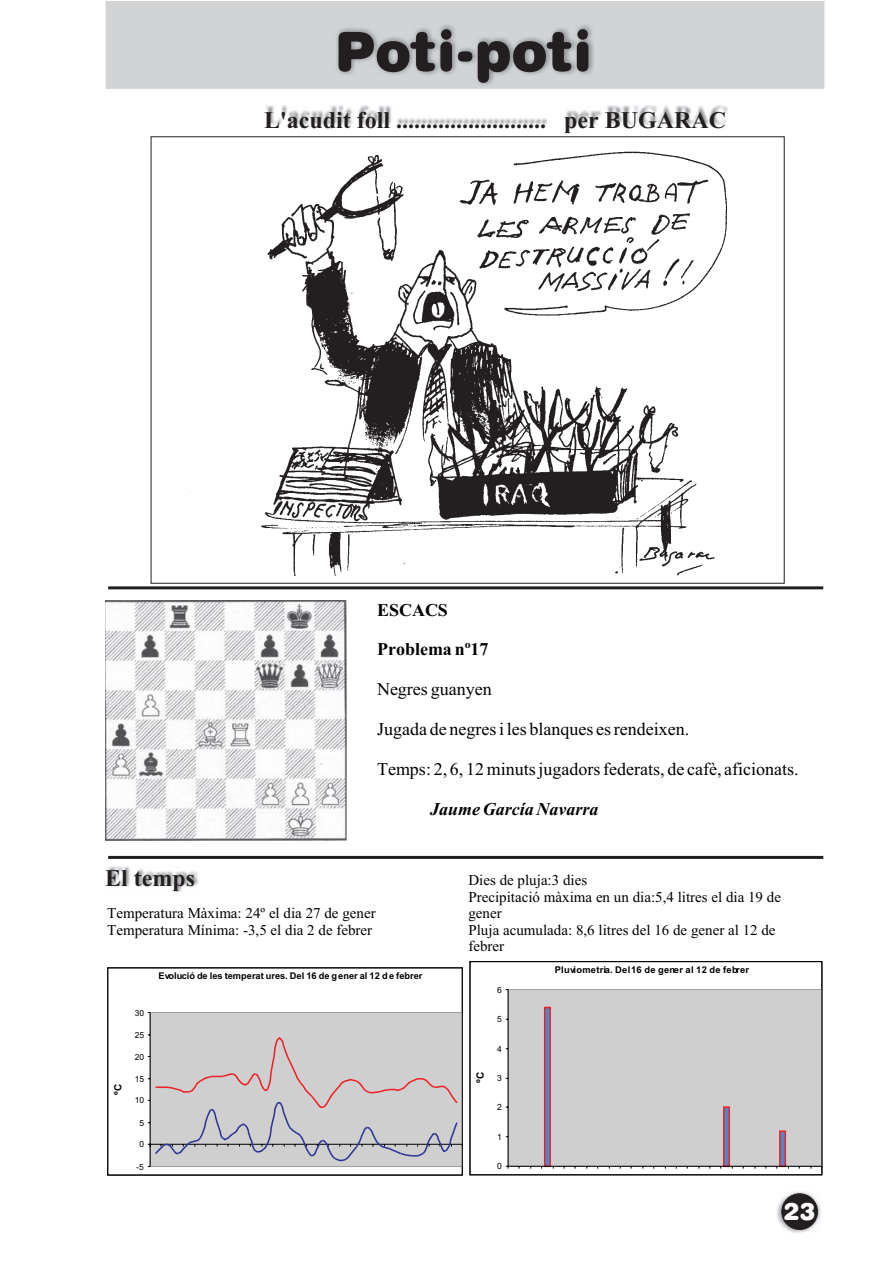
<style>
.page{position:relative;width:893px;height:1263px;background:#fff}
.page>*{position:absolute;margin:0;border:0;box-sizing:border-box;transform-origin:0 0}
.t1{font:54.6px "Swis 721 Blk Rnd BT";color:#231f20}
.t2{font:700 24px "Times New Roman";color:#231f20}
.t3{font:24px "Swis 721 Blk Rnd BT";color:#fff}
.t4{font:18px "Times New Roman";color:#000}
.t5{font:700 18px "Times New Roman";color:#000}
.t6{font:italic 700 18px "Times New Roman";color:#000}
.t7{font:15px/16.6px "Times New Roman";color:#000}
.t8{font:700 10.05px "Arial";color:#000}
.t9{font:700 9.3px "Arial";color:#000}
.t10{font:700 9.3px "Arial";letter-spacing:.025em;color:#000}
.t11{font:8.55px "Arial";color:#000}
.t12{font:8.4px "Arial";letter-spacing:-.01em;color:#000}
</style>
<div class="page">
<div style="left:106px;top:2px;width:718px;height:86px;background:#d1d3d4"></div>
<img style="left:333px;top:24px;width:261px;height:62px">
<img style="left:777px;top:1192px;width:43px;height:41px">
<div style="left:781px;top:1194px;width:36px;height:36px;background:#231f20;border:1px solid #231f20;border-radius:50%"></div>
<hr style="left:108px;top:856px;width:715px;height:3px;background:#231f20">
<hr style="left:108px;top:586px;width:715px;height:3px;background:#231f20">
<img style="left:108px;top:867px;width:91px;height:24px">
<img style="left:266px;top:106px;width:461px;height:24px">
<img style="left:105px;top:601px;width:241px;height:240px">
<img style="left:190px;top:151px;width:538px;height:425px">
<div style="left:508px;top:990px;width:313px;height:176px;background:#cfcfcf"></div>
<hr style="left:508px;top:989px;width:313px;height:1px;background:#929394">
<hr style="left:507px;top:990px;width:1px;height:176px;background:#929394">
<svg style="left:545px;top:1008px;width:4px;height:158px"></svg>
<hr style="left:549px;top:1008px;width:2px;height:158px;background:#ee2229">
<hr style="left:544px;top:1008px;width:1px;height:158px;background:#ee2229">
<svg style="left:724px;top:1108px;width:4px;height:58px"></svg>
<hr style="left:728px;top:1107px;width:2px;height:59px;background:#ee2229">
<hr style="left:723px;top:1107px;width:1px;height:59px;background:#ee2229">
<svg style="left:780px;top:1132px;width:4px;height:34px"></svg>
<hr style="left:784px;top:1131px;width:2px;height:35px;background:#ee2229">
<hr style="left:779px;top:1131px;width:1px;height:35px;background:#ee2229">
<hr style="left:508px;top:990px;width:1px;height:176px;background:#000">
<hr style="left:508px;top:1166px;width:313px;height:1px;background:#000">
<svg style="left:541px;top:1166px;width:13px;height:3px"></svg>
<svg style="left:720px;top:1166px;width:13px;height:3px"></svg>
<svg style="left:776px;top:1166px;width:13px;height:3px"></svg>
<div style="left:470px;top:961px;width:352px;height:214px;border:1px solid #000"></div>
<div style="left:150px;top:1013px;width:312px;height:154px;background:#cfcfcf"></div>
<hr style="left:150px;top:1012px;width:312px;height:1px;background:#929394">
<hr style="left:462px;top:1013px;width:1px;height:154px;background:#929394">
<hr style="left:150px;top:1013px;width:1px;height:154px;background:#000">
<svg style="left:148px;top:1035px;width:315px;height:133px"></svg>
<h1 class="t1" style="left:335px;top:31px;width:258px">Poti-poti</h1>
<h2 class="t2" style="left:264px;top:112px;width:463px">L'acudit foll ......................... per BUGARAC</h2>
<p class="t5" style="left:377px;top:604px;width:72px">ESCACS</p>
<p class="t5" style="left:377px;top:644px;width:113px">Problema nº17</p>
<p class="t4" style="left:377px;top:683px;width:116px">Negres guanyen</p>
<p class="t4" style="left:377px;top:723px;width:314px">Jugada de negres i les blanques es rendeixen.</p>
<p class="t4" style="left:377px;top:762px;width:423px">Temps: 2, 6, 12 minuts jugadors federats, de cafè, aficionats.</p>
<p class="t6" style="left:430px;top:803px;width:170px">Jaume García Navarra</p>
<h2 class="t2" style="left:105px;top:870px;width:91px">El temps</h2>
<p class="t7" style="left:107px;top:907px;width:270px">Temperatura Màxima: 24º el dia 27 de gener<br>Temperatura Mínima: -3,5 el dia 2 de febrer</p>
<p class="t8" style="left:114px;top:1095px;width:13px;rotate:-90deg">ºC</p>
<p class="t12" style="left:135px;top:1010px;width:11px">30</p>
<p class="t12" style="left:135px;top:1032px;width:11px">25</p>
<p class="t12" style="left:135px;top:1054px;width:11px">20</p>
<p class="t12" style="left:135px;top:1076px;width:11px">15</p>
<p class="t12" style="left:135px;top:1097px;width:11px">10</p>
<p class="t12" style="left:139px;top:1120px;width:6px">5</p>
<p class="t12" style="left:139px;top:1141px;width:6px">0</p>
<p class="t12" style="left:136px;top:1164px;width:9px">-5</p>
<p class="t9" style="left:159px;top:973px;width:265px">Evolució de les temperat ures. Del 16 de gener al 12 d e febrer</p>
<p class="t7" style="left:468px;top:873px;width:314px">Dies de pluja:3 dies<br>Precipitació màxima en un dia:5,4 litres el dia 19 de gener<br>Pluja acumulada: 8,6 litres del 16 de gener al 12 de febrer</p>
<p class="t10" style="left:555px;top:967px;width:196px">Pluviometria. Del 16 de gener al 12 de febrer</p>
<p class="t11" style="left:497px;top:987px;width:6px">6</p>
<p class="t11" style="left:497px;top:1016px;width:6px">5</p>
<p class="t8" style="left:477px;top:1083px;width:13px;rotate:-90deg">ºC</p>
<p class="t11" style="left:497px;top:1046px;width:6px">4</p>
<p class="t11" style="left:497px;top:1075px;width:6px">3</p>
<p class="t11" style="left:497px;top:1104px;width:6px">2</p>
<p class="t11" style="left:497px;top:1134px;width:6px">1</p>
<p class="t11" style="left:497px;top:1163px;width:6px">0</p>
<h2 class="t3" style="left:783px;top:1202px;width:33px">23</h2>
</div>
